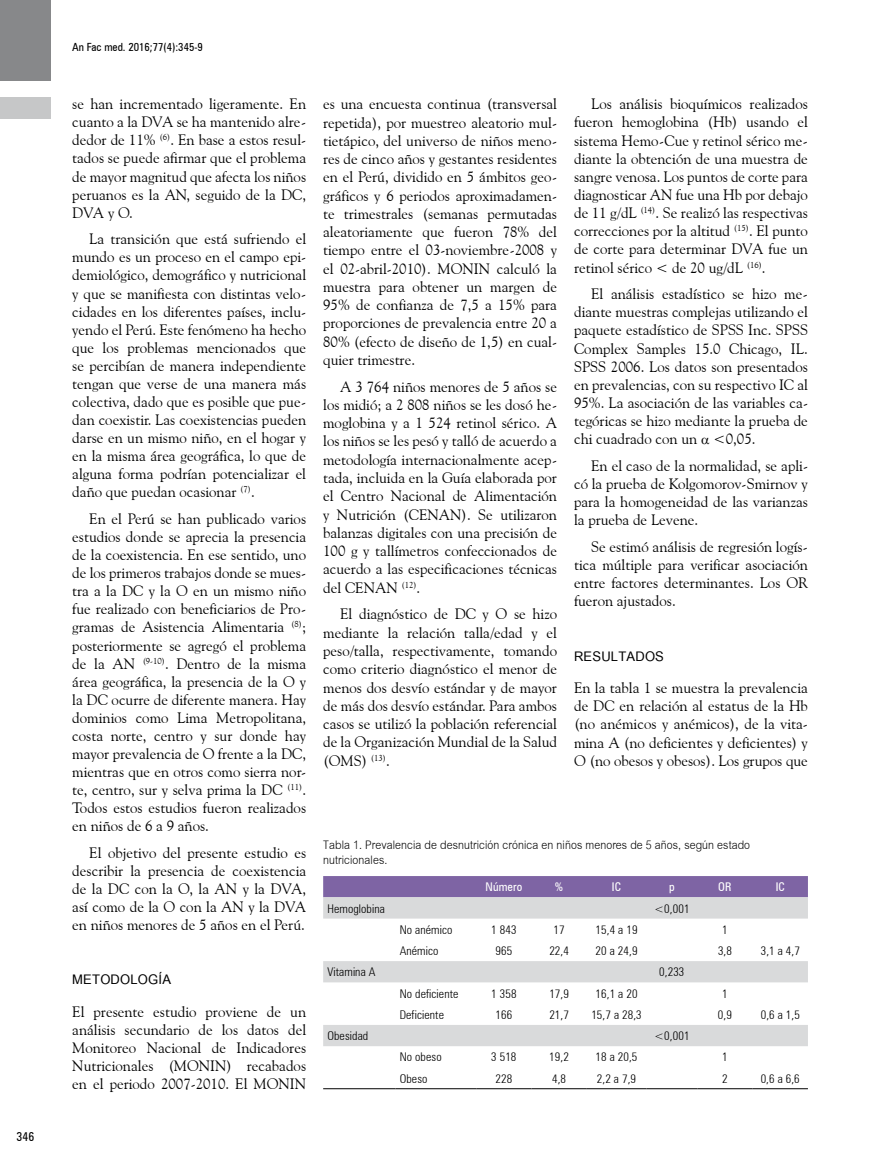
<style>
.page{position:relative;width:893px;height:1174px;background:#fff}
.page>*{position:absolute;margin:0;border:0;box-sizing:border-box;transform-origin:0 0}
.t1{font:700 20.25px "Cordia UPC";letter-spacing:.01em;color:#000}
.t2{font:18px/15px "Cordia UPC";letter-spacing:.005em;color:#000;scale:.9 1}
.t3{font:15px/18.1px "Goudy Old Style BT";color:#000;text-align:justify}
.t4{font:condensed 12.45px "Zurich BT";color:#000}
.t5{font:300 condensed 12px "Zurich BT";letter-spacing:.01em;color:#000}
.t6{font:condensed 12px "Zurich BT";letter-spacing:.01em;color:#fff}
.t7{font:condensed 11.25px "Zurich BT";color:#000}
</style>
<div class="page">
<div style="left:0;top:0;width:51px;height:81px;background:#87888a"></div>
<div style="left:0;top:98px;width:51px;height:21px;background:#c6c7c8"></div>
<div style="left:323px;top:876px;width:485px;height:21px;background:#7e64a4"></div>
<svg style="left:323px;top:897px;width:485px;height:149px"></svg>
<hr style="left:323px;top:1088px;width:72px;height:1px;background:#000">
<hr style="left:395px;top:1088px;width:81px;height:1px;background:#000">
<hr style="left:476px;top:1088px;width:55px;height:1px;background:#000">
<hr style="left:531px;top:1088px;width:56px;height:1px;background:#000">
<hr style="left:587px;top:1088px;width:59px;height:1px;background:#000">
<hr style="left:646px;top:1088px;width:51px;height:1px;background:#000">
<hr style="left:697px;top:1088px;width:56px;height:1px;background:#000">
<hr style="left:753px;top:1088px;width:55px;height:1px;background:#000">
<p class="t4" style="left:17px;top:1128px;width:19px">346</p>
<p class="t7" style="left:72px;top:40px;width:132px">An Fac med. 2016;77(4):345-9</p>
<p class="t3" style="left:72px;top:95px;width:235px">se han incrementado ligeramente. En cuanto a la DVA se ha mantenido alre&shy;dedor de 11% <sup>(6)</sup>. En base a estos resul&shy;tados se puede afirmar que el problema de mayor magnitud que afecta los niños peruanos es la AN, seguido de la DC, DVA y O.</p>
<p class="t3" style="left:72px;top:230px;width:235px;text-indent:17px">La transición que está sufriendo el mundo es un proceso en el campo epi&shy;demiológico, demográfico y nutricional y que se manifiesta con distintas velo&shy;cidades en los diferentes países, inclu&shy;yendo el Perú. Este fenómeno ha hecho que los problemas mencionados que se percibían de manera independiente tengan que verse de una manera más colectiva, dado que es posible que pue&shy;dan coexistir. Las coexistencias pueden darse en un mismo niño, en el hogar y en la misma área geográfica, lo que de alguna forma podrían potencializar el daño que puedan ocasionar <sup>(7)</sup>.</p>
<p class="t3" style="left:72px;top:509px;width:235px;text-indent:17px">En el Perú se han publicado varios estudios donde se aprecia la presencia de la coexistencia. En ese sentido, uno de los primeros trabajos donde se mues&shy;tra a la DC y la O en un mismo niño fue realizado con beneficiarios de Pro&shy;gramas de Asistencia Alimentaria <sup>(8)</sup>; posteriormente se agregó el problema de la AN <sup>(9-10)</sup>. Dentro de la misma área geográfica, la presencia de la O y la DC ocurre de diferente manera. Hay dominios como Lima Metropolitana, costa norte, centro y sur donde hay mayor prevalencia de O frente a la DC, mientras que en otros como sierra nor&shy;te, centro, sur y selva prima la DC <sup>(11)</sup>.<br>Todos estos estudios fueron realizados en niños de 6 a 9 años.</p>
<p class="t3" style="left:72px;top:843px;width:235px;text-indent:17px">El objetivo del presente estudio es describir la presencia de coexistencia de la DC con la O, la AN y la DVA, así como de la O con la AN y la DVA en niños menores de 5 años en el Perú.</p>
<h1 class="t1" style="left:72px;top:967px;width:100px">METODOLOGÍA</h1>
<p class="t3" style="left:72px;top:1002px;width:235px">El presente estudio proviene de un análisis secundario de los datos del Monitoreo Nacional de Indicadores Nutricionales (MONIN) recabados en el periodo 2007-2010. El MONIN</p>
<p class="t3" style="left:323px;top:95px;width:235px">es una encuesta continua (transversal repetida), por muestreo aleatorio mul&shy;tietápico, del universo de niños meno&shy;res de cinco años y gestantes residentes en el Perú, dividido en 5 ámbitos geo&shy;gráficos y 6 periodos aproximadamen&shy;te trimestrales (semanas permutadas aleatoriamente que fueron 78% del tiempo entre el 03-noviembre-2008 y el 02-abril-2010). MONIN calculó la muestra para obtener un margen de 95% de confianza de 7,5 a 15% para proporciones de prevalencia entre 20 a 80% (efecto de diseño de 1,5) en cual&shy;quier trimestre.</p>
<p class="t3" style="left:323px;top:377px;width:235px;text-indent:17px">A 3 764 niños menores de 5 años se los midió; a 2 808 niños se les dosó he&shy;moglobina y a 1 524 retinol sérico. A los niños se les pesó y talló de acuerdo a metodología internacionalmente acep&shy;tada, incluida en la Guía elaborada por el Centro Nacional de Alimentación y Nutrición (CENAN). Se utilizaron balanzas digitales con una precisión de 100 g y tallímetros confeccionados de acuerdo a las especificaciones técnicas del CENAN <sup>(12)</sup>.</p>
<p class="t3" style="left:323px;top:605px;width:235px;text-indent:17px">El diagnóstico de DC y O se hizo mediante la relación talla/edad y el peso/talla, respectivamente, tomando como criterio diagnóstico el menor de menos dos desvío estándar y de mayor de más dos desvío estándar. Para ambos casos se utilizó la población referencial de la Organización Mundial de la Salud (OMS) <sup>(13)</sup>.</p>
<p class="t3" style="left:574px;top:95px;width:235px;text-indent:17px">Los análisis bioquímicos realizados fueron hemoglobina (Hb) usando el sistema Hemo-Cue y retinol sérico me&shy;diante la obtención de una muestra de sangre venosa. Los puntos de corte para diagnosticar AN fue una Hb por debajo de 11 g/dL <sup>(14)</sup>. Se realizó las respectivas correcciones por la altitud <sup>(15)</sup>. El punto de corte para determinar DVA fue un retinol sérico &lt; de 20 ug/dL <sup>(16)</sup>.</p>
<p class="t3" style="left:574px;top:285px;width:235px;text-indent:17px">El análisis estadístico se hizo me&shy;diante muestras complejas utilizando el paquete estadístico de SPSS Inc. SPSS Complex Samples 15.0 Chicago, IL.<br>SPSS 2006. Los datos son presentados en prevalencias, con su respectivo IC al 95%. La asociación de las variables ca&shy;tegóricas se hizo mediante la prueba de chi cuadrado con un &lt;0,05.</p>
<p class="t3" style="left:574px;top:456px;width:235px;text-indent:17px">En el caso de la normalidad, se apli&shy;có la prueba de Kolgomorov-Smirnov y para la homogeneidad de las varianzas la prueba de Levene.</p>
<p class="t3" style="left:574px;top:537px;width:235px;text-indent:17px">Se estimó análisis de regresión logís&shy;tica múltiple para verificar asociación entre factores determinantes. Los OR fueron ajustados.</p>
<h1 class="t1" style="left:574px;top:644px;width:91px">RESULTADOS</h1>
<p class="t3" style="left:574px;top:678px;width:235px">En la tabla 1 se muestra la prevalencia de DC en relación al estatus de la Hb (no anémicos y anémicos), de la vita&shy;mina A (no deficientes y deficientes) y O (no obesos y obesos). Los grupos que</p>
<p class="t2" style="left:323px;top:838px;width:476px">Tabla 1. Prevalencia de desnutrición crónica en niños menores de 5 años, según estado nutricionales.</p>
<p class="t6" style="left:485px;top:879px;width:38px">Número</p>
<p class="t6" style="left:555px;top:879px;width:9px">%</p>
<p class="t6" style="left:612px;top:879px;width:11px">IC</p>
<p class="t6" style="left:669px;top:879px;width:7px">p</p>
<p class="t6" style="left:718px;top:879px;width:15px">OR</p>
<p class="t6" style="left:776px;top:879px;width:11px">IC</p>
<p class="t5" style="left:327px;top:901px;width:59px">Hemoglobina</p>
<p class="t5" style="left:654px;top:901px;width:37px">&lt;0,001</p>
<p class="t5" style="left:400px;top:922px;width:54px">No anémico</p>
<p class="t5" style="left:491px;top:922px;width:27px">1 843</p>
<p class="t5" style="left:554px;top:922px;width:13px">17</p>
<p class="t5" style="left:596px;top:922px;width:43px">15,4 a 19</p>
<p class="t5" style="left:722px;top:922px;width:7px">1</p>
<p class="t5" style="left:400px;top:943px;width:40px">Anémico</p>
<p class="t5" style="left:495px;top:943px;width:18px">965</p>
<p class="t5" style="left:549px;top:943px;width:21px">22,4</p>
<p class="t5" style="left:596px;top:943px;width:43px">20 a 24,9</p>
<p class="t5" style="left:718px;top:943px;width:16px">3,8</p>
<p class="t5" style="left:761px;top:943px;width:41px">3,1 a 4,7</p>
<p class="t5" style="left:327px;top:964px;width:50px">Vitamina A</p>
<p class="t5" style="left:659px;top:964px;width:27px">0,233</p>
<p class="t5" style="left:400px;top:986px;width:60px">No deficiente</p>
<p class="t5" style="left:491px;top:986px;width:27px">1 358</p>
<p class="t5" style="left:549px;top:986px;width:21px">17,9</p>
<p class="t5" style="left:596px;top:986px;width:43px">16,1 a 20</p>
<p class="t5" style="left:722px;top:986px;width:7px">1</p>
<p class="t5" style="left:400px;top:1007px;width:46px">Deficiente</p>
<p class="t5" style="left:495px;top:1007px;width:18px">166</p>
<p class="t5" style="left:549px;top:1007px;width:21px">21,7</p>
<p class="t5" style="left:591px;top:1007px;width:52px">15,7 a 28,3</p>
<p class="t5" style="left:718px;top:1007px;width:16px">0,9</p>
<p class="t5" style="left:761px;top:1007px;width:41px">0,6 a 1,5</p>
<p class="t5" style="left:327px;top:1028px;width:42px">Obesidad</p>
<p class="t5" style="left:654px;top:1028px;width:37px">&lt;0,001</p>
<p class="t5" style="left:400px;top:1049px;width:44px">No obeso</p>
<p class="t5" style="left:491px;top:1049px;width:27px">3 518</p>
<p class="t5" style="left:549px;top:1049px;width:21px">19,2</p>
<p class="t5" style="left:596px;top:1049px;width:43px">18 a 20,5</p>
<p class="t5" style="left:722px;top:1049px;width:7px">1</p>
<p class="t5" style="left:400px;top:1071px;width:29px">Obeso</p>
<p class="t5" style="left:495px;top:1071px;width:18px">228</p>
<p class="t5" style="left:552px;top:1071px;width:16px">4,8</p>
<p class="t5" style="left:597px;top:1071px;width:41px">2,2 a 7,9</p>
<p class="t5" style="left:722px;top:1071px;width:7px">2</p>
<p class="t5" style="left:761px;top:1071px;width:41px">0,6 a 6,6</p>
</div>
